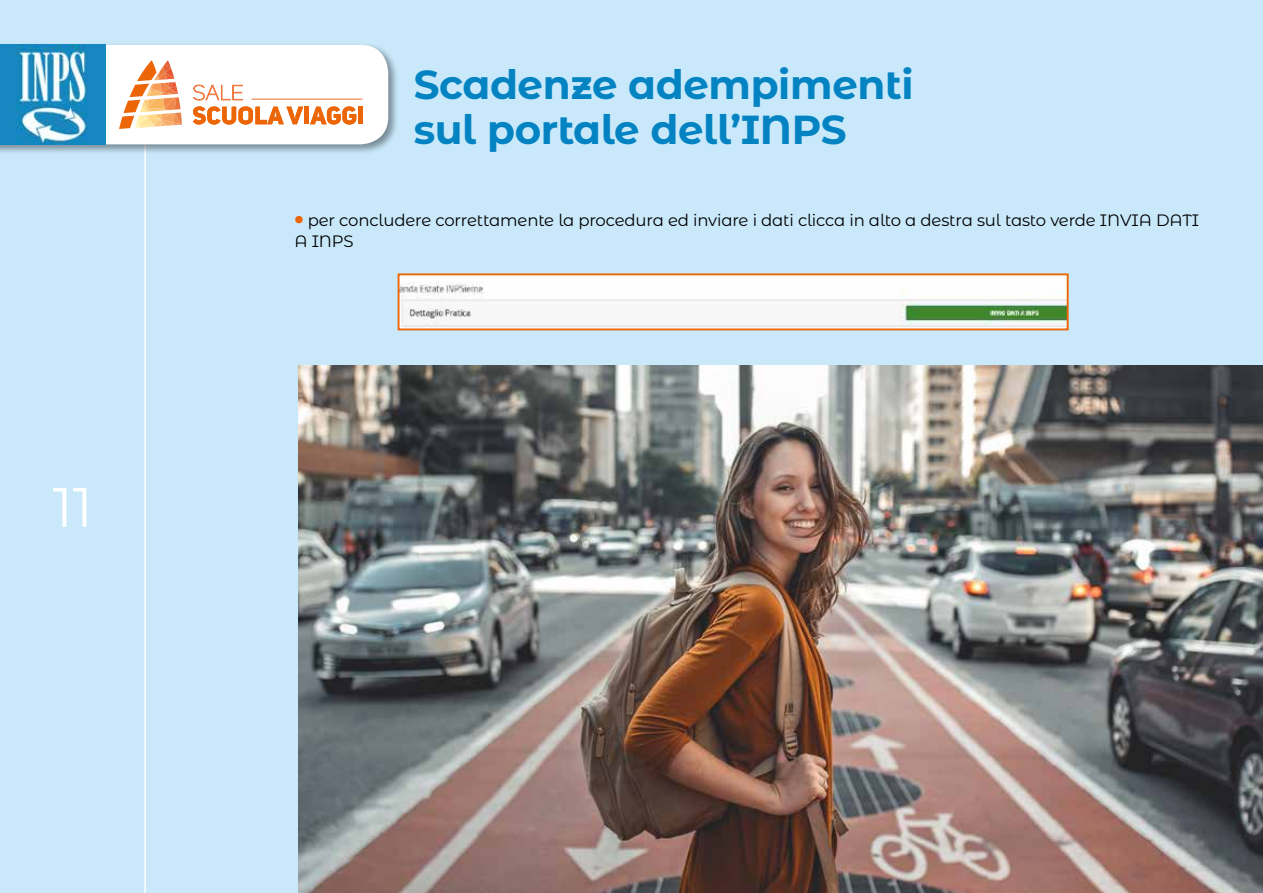
<style>
.page{position:relative;width:1263px;height:893px;background:#c9e9fb}
.page>*{position:absolute;margin:0;border:0;box-sizing:border-box;transform-origin:0 0}
.t1{font:55.5px "Montserrat Alternates";color:#fff}
.t2{font:700 40.5px/45px "Montserrat Alternates";letter-spacing:-.01em;color:#0483c2}
.t3{font:16.5px/21px "Montserrat Alternates";letter-spacing:-.01em;color:#000}
.s1{font-weight:900;font-size:22.5px;color:#ec6608}
</style>
<div class="page">
<hr style="left:144px;top:118px;width:2px;height:775px;background:#fff">
<div style="left:0;top:43px;width:399px;height:113px;background:#000;opacity:.4"></div>
<svg style="left:105px;top:45px;width:283px;height:99px;background:#fae9dd"></svg>
<img style="left:0;top:45px;width:105px;height:99px">
<img style="left:401px;top:276px;width:665px;height:51px">
<div style="left:398px;top:273px;width:671px;height:57px;border:2px solid #ec6608"></div>
<img style="left:298px;top:366px;width:965px;height:527px">
<h1 class="t1" style="left:53px;top:469px;width:42px">11</h1>
<h2 class="t2" style="left:414px;top:60px;width:501px">Scadenze adempimenti sul portale dell’INPS</h2>
<p class="t3" style="left:294px;top:209px;width:906px"><span class="s1">•</span> per concludere correttamente la procedura ed inviare i dati clicca in alto a destra sul tasto verde INVIA DATI<br>A INPS</p>
</div>
